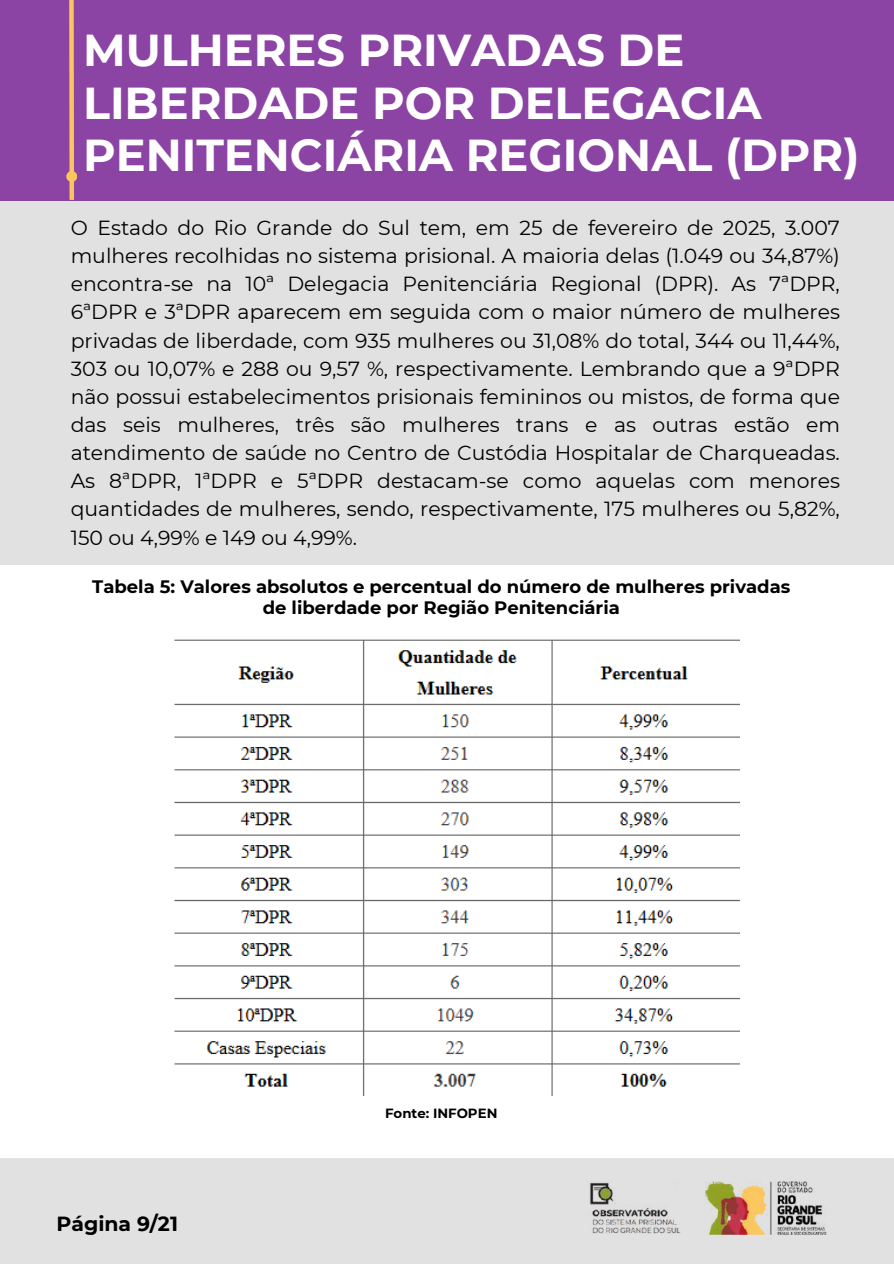
<style>
.page{position:relative;width:894px;height:1264px;background:#fff}
.page>*{position:absolute;margin:0;border:0;box-sizing:border-box;transform-origin:0 0}
.t1{font:700 44.55px/52.8px "Montserrat";color:#fff}
.t2{font:20.4px/28.2px "Montserrat";color:#000;text-align:justify}
.t3{font:700 20.4px "Montserrat";color:#000}
.t4{font:700 18px/21.3px "Montserrat";color:#000;text-align:center}
.t5{font:700 13.35px "Montserrat";color:#000}
</style>
<div class="page">
<div style="left:0;top:124px;width:893px;height:1139px;background:#e1e1e1"></div>
<div style="left:0;top:0;width:893px;height:200px;background:#8b44a4"></div>
<div style="left:0;top:565px;width:893px;height:592px;background:#fff"></div>
<img style="left:705px;top:1181px;width:122px;height:53px">
<img style="left:589px;top:1182px;width:91px;height:52px">
<img style="left:174px;top:639px;width:565px;height:456px">
<svg style="left:65px;top:0;width:11px;height:201px"></svg>
<div style="left:66px;top:171px;width:11px;height:11px;background:#fbc55e;border-radius:50%"></div>
<h1 class="t1" style="left:83px;top:23px;width:777px">MULHERES PRIVADAS DE<br>LIBERDADE POR DELEGACIA<br>PENITENCIÁRIA REGIONAL (DPR)</h1>
<p class="t2" style="left:71px;top:213px;width:770px">O Estado do Rio Grande do Sul tem, em 25 de fevereiro de 2025, 3.007 mulheres recolhidas no sistema prisional. A maioria delas (1.049 ou 34,87%) encontra-se na 10ª Delegacia Penitenciária Regional (DPR). As 7ªDPR, 6ªDPR e 3ªDPR aparecem em seguida com o maior número de mulheres privadas de liberdade, com 935 mulheres ou 31,08% do total, 344 ou 11,44%, 303 ou 10,07% e 288 ou 9,57 %, respectivamente. Lembrando que a 9ªDPR não possui estabelecimentos prisionais femininos ou mistos, de forma que das seis mulheres, três são mulheres trans e as outras estão em atendimento de saúde no Centro de Custódia Hospitalar de Charqueadas.<br>As 8ªDPR, 1ªDPR e 5ªDPR destacam-se como aquelas com menores quantidades de mulheres, sendo, respectivamente, 175 mulheres ou 5,82%, 150 ou 4,99% e 149 ou 4,99%.</p>
<p class="t4" style="left:92px;top:575px;width:699px">Tabela 5: Valores absolutos e percentual do número de mulheres privadas de liberdade por Região Penitenciária</p>
<p class="t3" style="left:57px;top:1211px;width:123px">Página 9/21</p>
<p class="t5" style="left:385px;top:1104px;width:114px">Fonte: INFOPEN</p>
</div>
